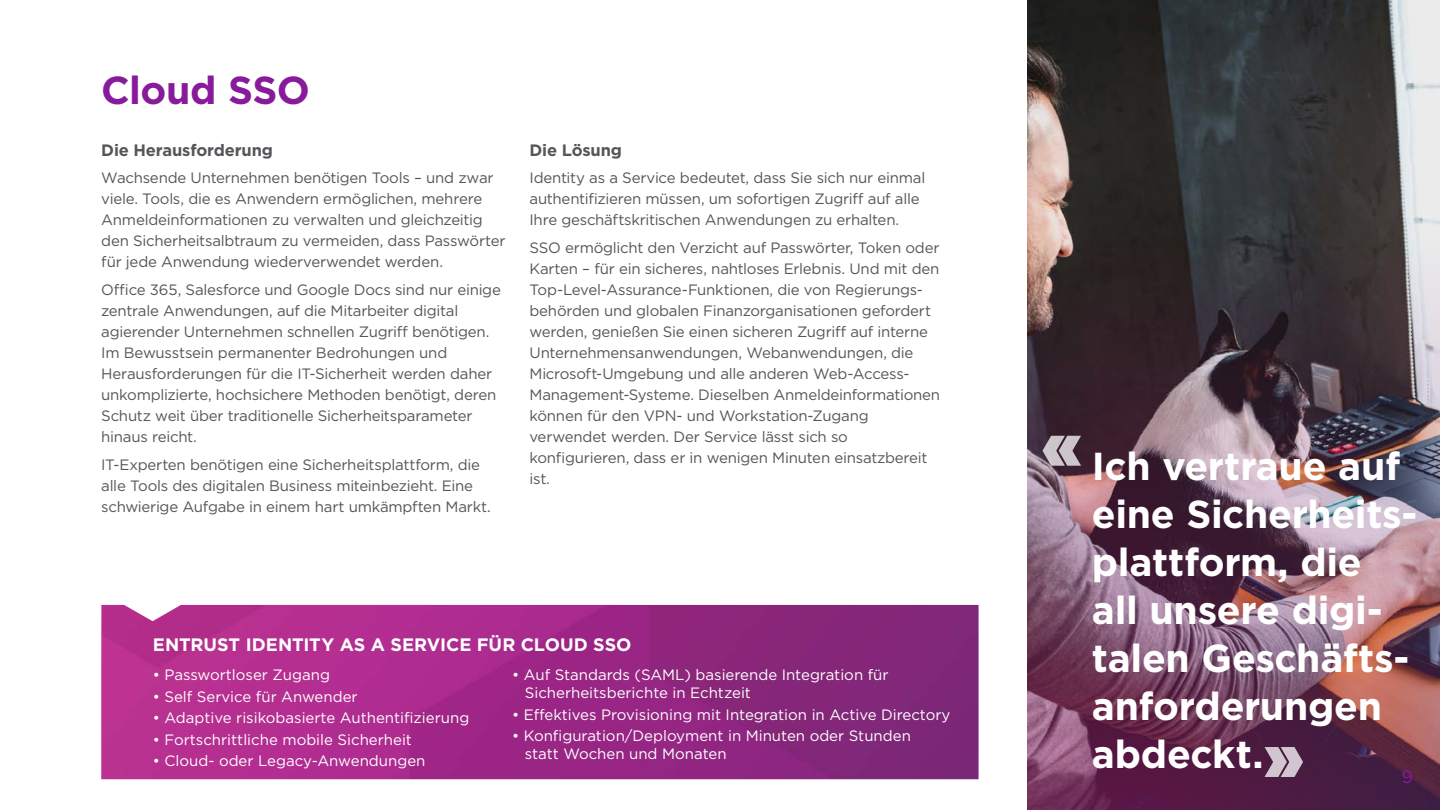
<style>
.page{position:relative;width:1440px;height:810px;background:#fff}
.page>*{position:absolute;margin:0;border:0;box-sizing:border-box;transform-origin:0 0}
.t1{font:700 39px/48px "Gotham";letter-spacing:-.01em;color:#fff}
.t2{font:700 39px "Gotham";letter-spacing:-.01em;color:#881b9c}
.t3{font:700 18px "Gotham";color:#fff}
.t4{font:18px "Gotham";color:#881b9c}
.t5{font:700 16.5px "Gotham";letter-spacing:-.01em;color:#55565a}
.t6{font:15px/21px "Gotham";letter-spacing:-.015em;color:#55565a}
.t7{font:15px/18px "Gotham";color:#fff}
</style>
<div class="page">
<img style="left:1028px;top:0;width:412px;height:238px">
<img style="left:1028px;top:238px;width:412px;height:572px">
<svg style="left:1265px;top:747px;width:38px;height:30px"></svg>
<svg style="left:1043px;top:436px;width:38px;height:30px"></svg>
<img style="left:101px;top:605px;width:878px;height:174px">
<h1 class="t2" style="left:101px;top:65px;width:210px">Cloud SSO</h1>
<p class="t5" style="left:101px;top:139px;width:173px">Die Herausforderung</p>
<p class="t6" style="left:101px;top:167px;width:406px">Wachsende Unternehmen benötigen Tools – und zwar viele. Tools, die es Anwendern ermöglichen, mehrere Anmeldeinformationen zu verwalten und gleichzeitig den Sicherheitsalbtraum zu vermeiden, dass Passwörter für jede Anwendung wiederverwendet werden.</p>
<p class="t6" style="left:101px;top:279px;width:401px">Office 365, Salesforce und Google Docs sind nur einige zentrale Anwendungen, auf die Mitarbeiter digital agierender Unternehmen schnellen Zugriff benötigen.<br>Im Bewusstsein permanenter Bedrohungen und Herausforderungen für die IT-Sicherheit werden daher unkomplizierte, hochsichere Methoden benötigt, deren Schutz weit über traditionelle Sicherheitsparameter hinaus reicht.</p>
<p class="t6" style="left:101px;top:454px;width:391px">IT-Experten benötigen eine Sicherheitsplattform, die alle Tools des digitalen Business miteinbezieht. Eine schwierige Aufgabe in einem hart umkämpften Markt.</p>
<p class="t5" style="left:530px;top:139px;width:94px">Die Lösung</p>
<p class="t6" style="left:530px;top:167px;width:397px">Identity as a Service bedeutet, dass Sie sich nur einmal authentifizieren müssen, um sofortigen Zugriff auf alle<br>Ihre geschäftskritischen Anwendungen zu erhalten.</p>
<p class="t6" style="left:530px;top:237px;width:412px">SSO ermöglicht den Verzicht auf Passwörter, Token oder Karten – für ein sicheres, nahtloses Erlebnis. Und mit den Top-Level-Assurance-Funktionen, die von Regierungs&shy;behörden und globalen Finanzorganisationen gefordert werden, genießen Sie einen sicheren Zugriff auf interne Unternehmensanwendungen, Webanwendungen, die Microsoft-Umgebung und alle anderen Web-Access-Management-Systeme. Dieselben Anmeldeinformationen können für den VPN- und Workstation-Zugang verwendet werden. Der Service lässt sich so konfigurieren, dass er in wenigen Minuten einsatzbereit ist.</p>
<p class="t3" style="left:153px;top:633px;width:480px">ENTRUST IDENTITY AS A SERVICE FÜR CLOUD SSO</p>
<p class="t7" style="left:153px;top:665px;width:179px">• Passwortloser Zugang</p>
<p class="t7" style="left:153px;top:687px;width:206px">• Self Service für Anwender</p>
<p class="t7" style="left:153px;top:709px;width:318px">• Adaptive risikobasierte Authentifizierung</p>
<p class="t7" style="left:153px;top:730px;width:261px">• Fortschrittliche mobile Sicherheit</p>
<p class="t7" style="left:153px;top:752px;width:274px">• Cloud- oder Legacy-Anwendungen</p>
<p class="t7" style="left:525px;top:665px;width:365px;text-indent:-13px">• Auf Standards (SAML) basierende Integration für<br>Sicherheitsberichte in Echtzeit</p>
<p class="t7" style="left:512px;top:705px;width:440px">• Effektives Provisioning mit Integration in Active Directory</p>
<p class="t7" style="left:525px;top:727px;width:388px;text-indent:-13px">• Konfiguration/Deployment in Minuten oder Stunden statt Wochen und Monaten</p>
<h1 class="t1" style="left:1092px;top:442px;width:327px">Ich vertraue auf eine Sicherheits&shy;plattform, die<br>all unsere digi&shy;talen Geschäfts&shy;anforderungen abdeckt.</h1>
<p class="t4" style="left:1401px;top:765px;width:13px">9</p>
</div>
